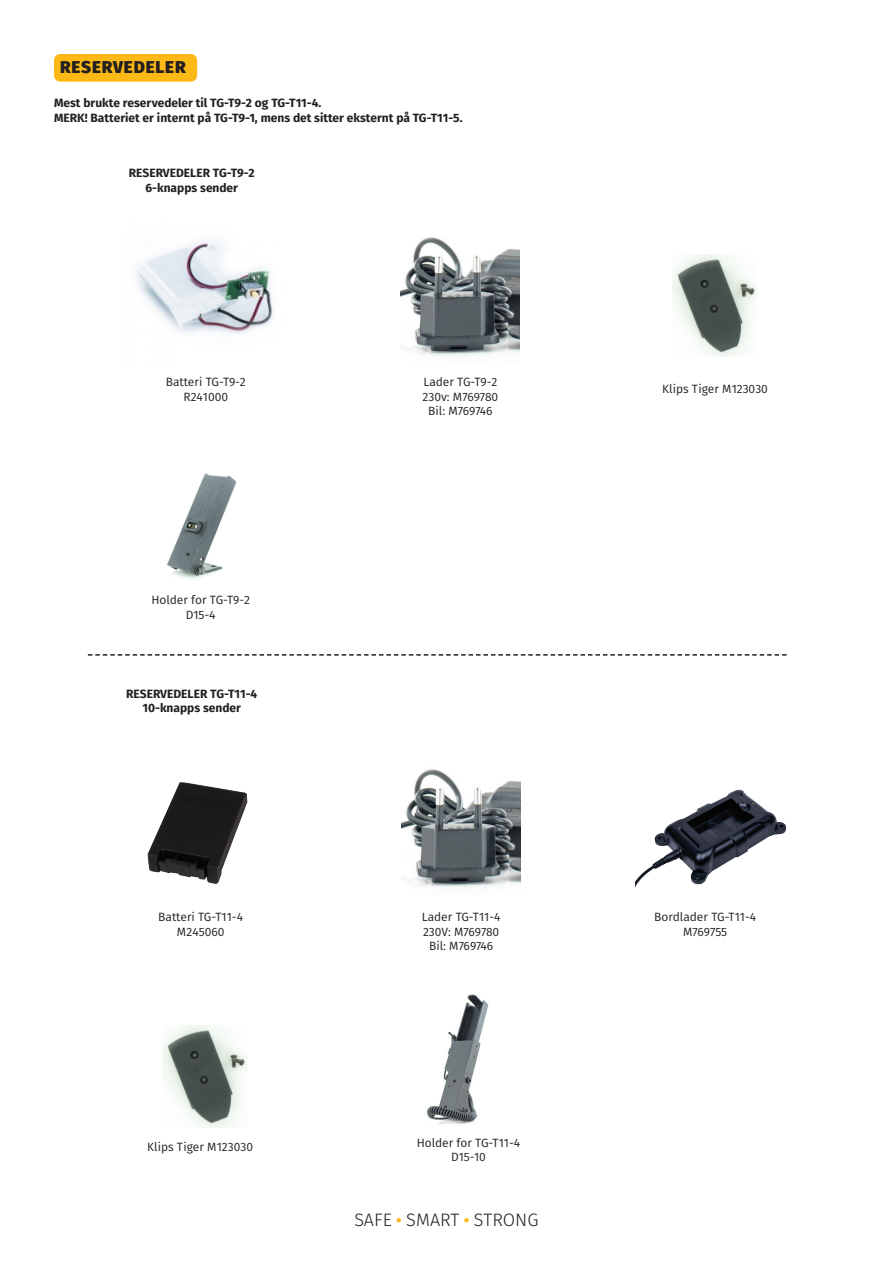
<style>
.page{position:relative;width:893px;height:1263px;background:#fff}
.page>*{position:absolute;margin:0;border:0;box-sizing:border-box;transform-origin:0 0}
.t1{font:300 18px "Fira Sans";color:#231f20}
.t2{font:800 17.1px "Fira Sans";letter-spacing:.05em;color:#231f20}
.t3{font:12px/14.4px "Fira Sans";color:#231f20;text-align:center}
.t4{font:700 12px/14.4px "Fira Sans";color:#231f20;text-align:center}
</style>
<div class="page">
<div style="left:54px;top:54px;width:143px;height:28px;background:#fcb814;border-radius:6px"></div>
<img style="left:135px;top:240px;width:139px;height:94px">
<img style="left:401px;top:237px;width:118px;height:119px">
<img style="left:147px;top:782px;width:101px;height:102px">
<img style="left:636px;top:789px;width:151px;height:97px">
<img style="left:163px;top:1025px;width:84px;height:103px">
<img style="left:402px;top:769px;width:118px;height:119px">
<img style="left:673px;top:254px;width:84px;height:103px">
<img style="left:426px;top:994px;width:63px;height:130px">
<img style="left:167px;top:473px;width:70px;height:106px">
<svg style="left:88px;top:654px;width:699px;height:2px"></svg>
<h2 class="t2" style="left:60px;top:55px;width:127px">RESERVEDELER</h2>
<p class="t4" style="left:54px;top:96px;width:410px;text-align:left">Mest brukte reservedeler til TG-T9-2 og TG-T11-4.<br>MERK! Batteriet er internt på TG-T9-1, mens det sitter eksternt på TG-T11-5.</p>
<p class="t4" style="left:129px;top:166px;width:127px">RESERVEDELER TG-T9-2<br>6-knapps sender</p>
<p class="t3" style="left:166px;top:375px;width:82px">Batteri TG-T9-2<br>R241000</p>
<p class="t3" style="left:423px;top:375px;width:77px">Lader TG-T9-2<br>230v: M769780<br>Bil: M769746</p>
<p class="t3" style="left:151px;top:593px;width:100px">Holder for TG-T9-2<br>D15-4</p>
<p class="t4" style="left:126px;top:686px;width:133px">RESERVEDELER TG-T11-4<br>10-knapps sender</p>
<p class="t3" style="left:158px;top:910px;width:86px">Batteri TG-T11-4<br>M245060</p>
<p class="t3" style="left:147px;top:1139px;width:107px">Klips Tiger M123030</p>
<p class="t3" style="left:422px;top:910px;width:80px">Lader TG-T11-4<br>230V: M769780<br>Bil: M769746</p>
<p class="t3" style="left:417px;top:1136px;width:105px">Holder for TG-T11-4<br>D15-10</p>
<h1 class="t1" style="left:354px;top:1207px;width:185px">SAFE <sup>●</sup> SMART <sup>●</sup> STRONG</h1>
<p class="t3" style="left:662px;top:381px;width:107px">Klips Tiger M123030</p>
<p class="t3" style="left:654px;top:910px;width:104px">Bordlader TG-T11-4<br>M769755</p>
</div>
